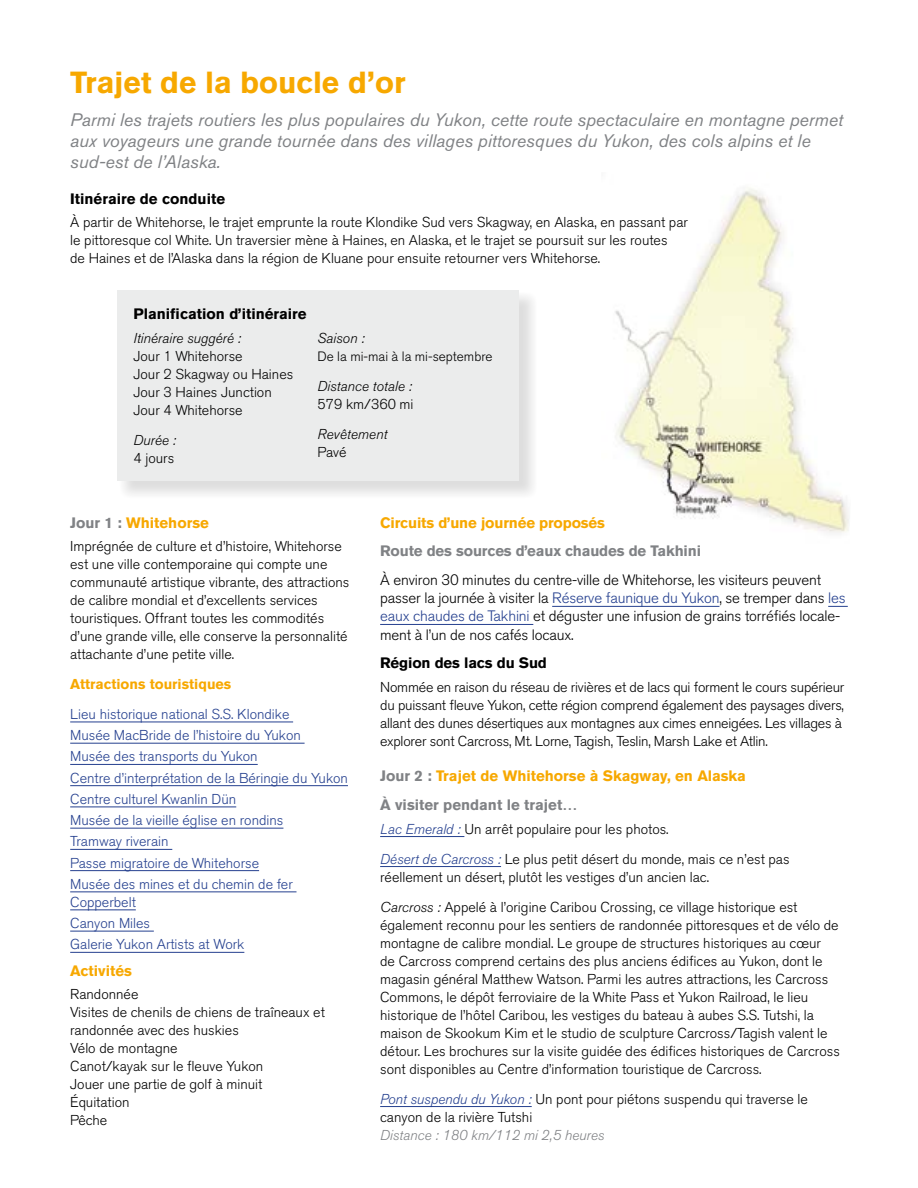
<style>
.page{position:relative;width:918px;height:1188px;background:#fff}
.page>*{position:absolute;margin:0;border:0;box-sizing:border-box;transform-origin:0 0}
.t1{font:900 30px "Akzidenz Grotesk";color:#f7a800}
.t2{font:italic 18px/21px "Akzidenz Grotesk BQ";color:#808285}
.t3{font:300 15px/18px "Akzidenz Grotesk BQ";letter-spacing:-.01em;color:#000}
.t4{font:700 15px/28.8px "Akzidenz Grotesk BQ";color:#f7a800}
.t5{font:700 15px "Akzidenz Grotesk BQ";color:#000}
.t6{font:700 15px "Akzidenz Grotesk BQ";letter-spacing:-.01em;color:#808285}
.t7{font:300 14.25px/18px "Akzidenz Grotesk BQ";color:#000}
.t8{font:300 14.25px/21.3px "Akzidenz Grotesk BQ";color:#25408f}
.t9{font:italic 300 14.25px "Akzidenz Grotesk BQ";color:#000}
.t10{font:italic 300 14.25px "Akzidenz Grotesk BQ";color:#808285}
.t11{font:700 14.25px "Akzidenz Grotesk BQ";color:#f7a800}
.t12{font:300 13.5px "Akzidenz Grotesk BQ";color:#000}
.s1{color:#808285}
.s2{color:#25408f}
.s3{font-style:italic;color:#25408f}
.s4{font-style:italic}
</style>
<div class="page">
<img style="left:615px;top:188px;width:234px;height:345px">
<svg style="left:119px;top:292px;width:414px;height:202px;fill:#e5e5e5"></svg>
<div style="left:117px;top:290px;width:401px;height:190px;background:#ebecec"></div>
<hr style="left:552px;top:606px;width:167px;height:1px;background:#25408f">
<svg style="left:828px;top:606px;width:20px;height:1px"></svg>
<hr style="left:380px;top:624px;width:153px;height:1px;background:#25408f">
<hr style="left:380px;top:836px;width:84px;height:1px;background:#25408f">
<hr style="left:380px;top:866px;width:121px;height:1px;background:#25408f">
<hr style="left:380px;top:1106px;width:152px;height:1px;background:#25408f">
<hr style="left:70px;top:722px;width:223px;height:1px;background:#25408f">
<hr style="left:70px;top:743px;width:235px;height:1px;background:#25408f">
<hr style="left:70px;top:764px;width:188px;height:1px;background:#25408f">
<hr style="left:70px;top:785px;width:278px;height:1px;background:#25408f">
<hr style="left:70px;top:807px;width:166px;height:1px;background:#25408f">
<hr style="left:70px;top:828px;width:213px;height:1px;background:#25408f">
<hr style="left:70px;top:849px;width:102px;height:1px;background:#25408f">
<hr style="left:70px;top:870px;width:189px;height:1px;background:#25408f">
<hr style="left:70px;top:892px;width:227px;height:1px;background:#25408f">
<hr style="left:70px;top:910px;width:66px;height:1px;background:#25408f">
<hr style="left:70px;top:931px;width:84px;height:1px;background:#25408f">
<hr style="left:70px;top:952px;width:174px;height:1px;background:#25408f">
<h1 class="t1" style="left:70px;top:65px;width:337px">Trajet de la boucle d’or</h1>
<p class="t2" style="left:70px;top:109px;width:774px">Parmi les trajets routiers les plus populaires du Yukon, cette route spectaculaire en montagne permet aux voyageurs une grande tournée dans des villages pittoresques du Yukon, des cols alpins et le sud-est de l’Alaska.</p>
<p class="t5" style="left:70px;top:190px;width:156px">Itinéraire de conduite</p>
<p class="t7" style="left:70px;top:213px;width:619px">À partir de Whitehorse, le trajet emprunte la route Klondike Sud vers Skagway, en Alaska, en passant par le pittoresque col White. Un traversier mène à Haines, en Alaska, et le trajet se poursuit sur les routes<br>de Haines et de l’Alaska dans la région de Kluane pour ensuite retourner vers Whitehorse.</p>
<p class="t5" style="left:133px;top:305px;width:175px">Planification d’itinéraire</p>
<p class="t9" style="left:133px;top:330px;width:109px">Itinéraire suggéré :</p>
<p class="t7" style="left:133px;top:347px;width:161px">Jour 1 Whitehorse<br>Jour 2 Skagway ou Haines<br>Jour 3 Haines Junction<br>Jour 4 Whitehorse</p>
<p class="t9" style="left:133px;top:432px;width:44px">Durée :</p>
<p class="t7" style="left:133px;top:449px;width:42px">4 jours</p>
<p class="t9" style="left:318px;top:330px;width:49px">Saison :</p>
<p class="t12" style="left:318px;top:349px;width:177px">De la mi-mai à la mi-septembre</p>
<p class="t9" style="left:318px;top:378px;width:96px">Distance totale :</p>
<p class="t7" style="left:318px;top:395px;width:98px">579 km/360 mi</p>
<p class="t9" style="left:318px;top:426px;width:71px">Revêtement</p>
<p class="t7" style="left:318px;top:443px;width:31px">Pavé</p>
<p class="t4" style="left:70px;top:508px;width:140px"><span class="s1">Jour 1 :</span> Whitehorse</p>
<p class="t7" style="left:70px;top:537px;width:281px">Imprégnée de culture et d’histoire, Whitehorse est une ville contemporaine qui compte une communauté artistique vibrante, des attractions de calibre mondial et d’excellents services touristiques. Offrant toutes les commodités d’une grande ville, elle conserve la personnalité attachante d’une petite ville.</p>
<p class="t11" style="left:70px;top:676px;width:163px">Attractions touristiques</p>
<p class="t8" style="left:70px;top:704px;width:279px">Lieu historique national S.S. Klondike<br>Musée MacBride de l’histoire du Yukon<br>Musée des transports du Yukon<br>Centre d’interprétation de la Béringie du Yukon Centre culturel Kwanlin Dün<br>Musée de la vieille église en rondins<br>Tramway riverain<br>Passe migratoire de Whitehorse<br>Musée des mines et du chemin de fer</p>
<p class="t8" style="left:70px;top:892px;width:176px">Copperbelt<br>Canyon Miles<br>Galerie Yukon Artists at Work</p>
<p class="t4" style="left:70px;top:956px;width:63px">Activités</p>
<p class="t7" style="left:70px;top:986px;width:256px">Randonnée<br>Visites de chenils de chiens de traîneaux et randonnée avec des huskies<br>Vélo de montagne<br>Canot/kayak sur le fleuve Yukon<br>Jouer une partie de golf à minuit<br>Équitation<br>Pêche</p>
<p class="t4" style="left:380px;top:508px;width:226px">Circuits d’une journée proposés</p>
<p class="t6" style="left:380px;top:543px;width:322px">Route des sources d’eaux chaudes de Takhini</p>
<p class="t3" style="left:380px;top:571px;width:467px">À environ 30 minutes du centre-ville de Whitehorse, les visiteurs peuvent passer la journée à visiter la <span class="s2">Réserve faunique du Yukon</span>, se tremper dans <span class="s2">les eaux chaudes de Takhini</span> et déguster une infusion de grains torréfiés locale&shy;ment à l’un de nos cafés locaux.</p>
<p class="t5" style="left:380px;top:654px;width:168px">Région des lacs du Sud</p>
<p class="t7" style="left:380px;top:678px;width:466px">Nommée en raison du réseau de rivières et de lacs qui forment le cours supérieur du puissant fleuve Yukon, cette région comprend également des paysages divers, allant des dunes désertiques aux montagnes aux cimes enneigées. Les villages à explorer sont Carcross, Mt. Lorne, Tagish, Teslin, Marsh Lake et Atlin.</p>
<p class="t4" style="left:380px;top:762px;width:367px"><span class="s1">Jour 2 :</span> Trajet de Whitehorse à Skagway, en Alaska<br><span class="s1">À visiter pendant le trajet…</span></p>
<p class="t7" style="left:380px;top:814px;width:411px;line-height:30px"><span class="s3">Lac Emerald :</span> Un arrêt populaire pour les photos.<br><span class="s3">Désert de Carcross :</span> Le plus petit désert du monde, mais ce n’est pas</p>
<p class="t7" style="left:380px;top:862px;width:419px;line-height:30px">réellement un désert, plutôt les vestiges d’un ancien lac.<br><span class="s4">Carcross :</span> Appelé à l’origine Caribou Crossing, ce village historique est</p>
<p class="t7" style="left:380px;top:916px;width:461px">également reconnu pour les sentiers de randonnée pittoresques et de vélo de montagne de calibre mondial. Le groupe de structures historiques au cœur<br>de Carcross comprend certains des plus anciens édifices au Yukon, dont le magasin général Matthew Watson. Parmi les autres attractions, les Carcross Commons, le dépôt ferroviaire de la White Pass et Yukon Railroad, le lieu historique de l’hôtel Caribou, les vestiges du bateau à aubes S.S. Tutshi, la maison de Skookum Kim et le studio de sculpture Carcross/Tagish valent le détour. Les brochures sur la visite guidée des édifices historiques de Carcross sont disponibles au Centre d’information touristique de Carcross.</p>
<p class="t7" style="left:380px;top:1090px;width:429px"><span class="s3">Pont suspendu du Yukon :</span> Un pont pour piétons suspendu qui traverse le canyon de la rivière Tutshi</p>
<p class="t10" style="left:380px;top:1127px;width:226px">Distance : 180 km/112 mi 2,5 heures</p>
</div>
